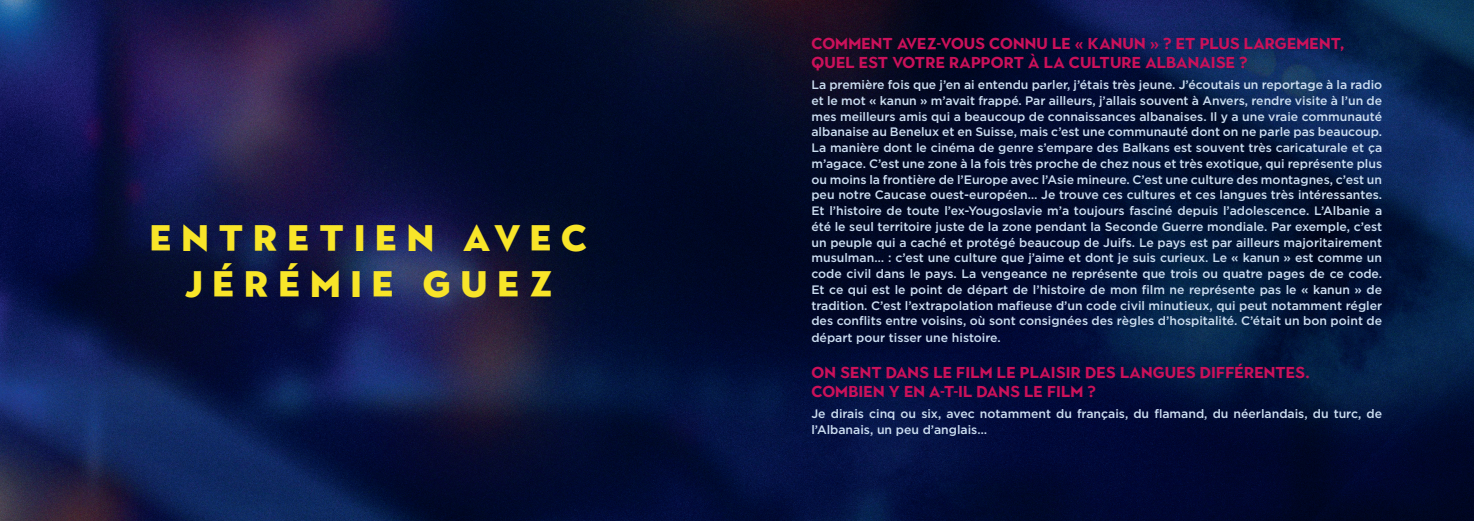
<style>
.page{position:relative;width:1474px;height:521px;background:#fff}
.page>*{position:absolute;margin:0;border:0;box-sizing:border-box;transform-origin:0 0}
.t1{font:900 36.75px/45.9px "Town 10 Display";letter-spacing:.26em;color:#f8e529;text-align:center}
.t2{font:700 15.75px/19.2px "Town 10 Display";letter-spacing:.01em;color:#cb115a}
.t3{font:500 12.25px/15.8px "Gotham";color:#ccdef1;text-align:justify}
</style>
<div class="page">
<img style="left:0;top:0;width:1473px;height:521px">
<h1 class="t1" style="left:150px;top:216px;width:438px">ENTRETIEN AVEC<br>JÉRÉMIE GUEZ</h1>
<p class="t2" style="left:811px;top:34px;width:534px">COMMENT AVEZ-VOUS CONNU LE « KANUN » ? ET PLUS LARGEMENT,<br>QUEL EST VOTRE RAPPORT À LA CULTURE ALBANAISE ?</p>
<p class="t3" style="left:811px;top:77px;width:572px">La première fois que j’en ai entendu parler, j’étais très jeune. J’écoutais un reportage à la radio et le mot « kanun » m’avait frappé. Par ailleurs, j’allais souvent à Anvers, rendre visite à l’un de mes meilleurs amis qui a beaucoup de connaissances albanaises. Il y a une vraie communauté albanaise au Benelux et en Suisse, mais c’est une communauté dont on ne parle pas beaucoup.<br>La manière dont le cinéma de genre s’empare des Balkans est souvent très caricaturale et ça m’agace. C’est une zone à la fois très proche de chez nous et très exotique, qui représente plus ou moins la frontière de l’Europe avec l’Asie mineure. C’est une culture des montagnes, c’est un peu notre Caucase ouest-européen… Je trouve ces cultures et ces langues très intéressantes.<br>Et l’histoire de toute l’ex-Yougoslavie m’a toujours fasciné depuis l’adolescence. L’Albanie a été le seul territoire juste de la zone pendant la Seconde Guerre mondiale. Par exemple, c’est un peuple qui a caché et protégé beaucoup de Juifs. Le pays est par ailleurs majoritairement musulman… : c’est une culture que j’aime et dont je suis curieux. Le « kanun » est comme un code civil dans le pays. La vengeance ne représente que trois ou quatre pages de ce code.<br>Et ce qui est le point de départ de l’histoire de mon film ne représente pas le « kanun » de tradition. C’est l’extrapolation mafieuse d’un code civil minutieux, qui peut notamment régler des conflits entre voisins, où sont consignées des règles d’hospitalité. C’était un bon point de départ pour tisser une histoire.</p>
<p class="t2" style="left:811px;top:363px;width:500px">ON SENT DANS LE FILM LE PLAISIR DES LANGUES DIFFÉRENTES.<br>COMBIEN Y EN A-T-IL DANS LE FILM ?</p>
<p class="t3" style="left:811px;top:405px;width:572px;line-height:16.6px">Je dirais cinq ou six, avec notamment du français, du flamand, du néerlandais, du turc, de l’Albanais, un peu d’anglais…</p>
</div>
